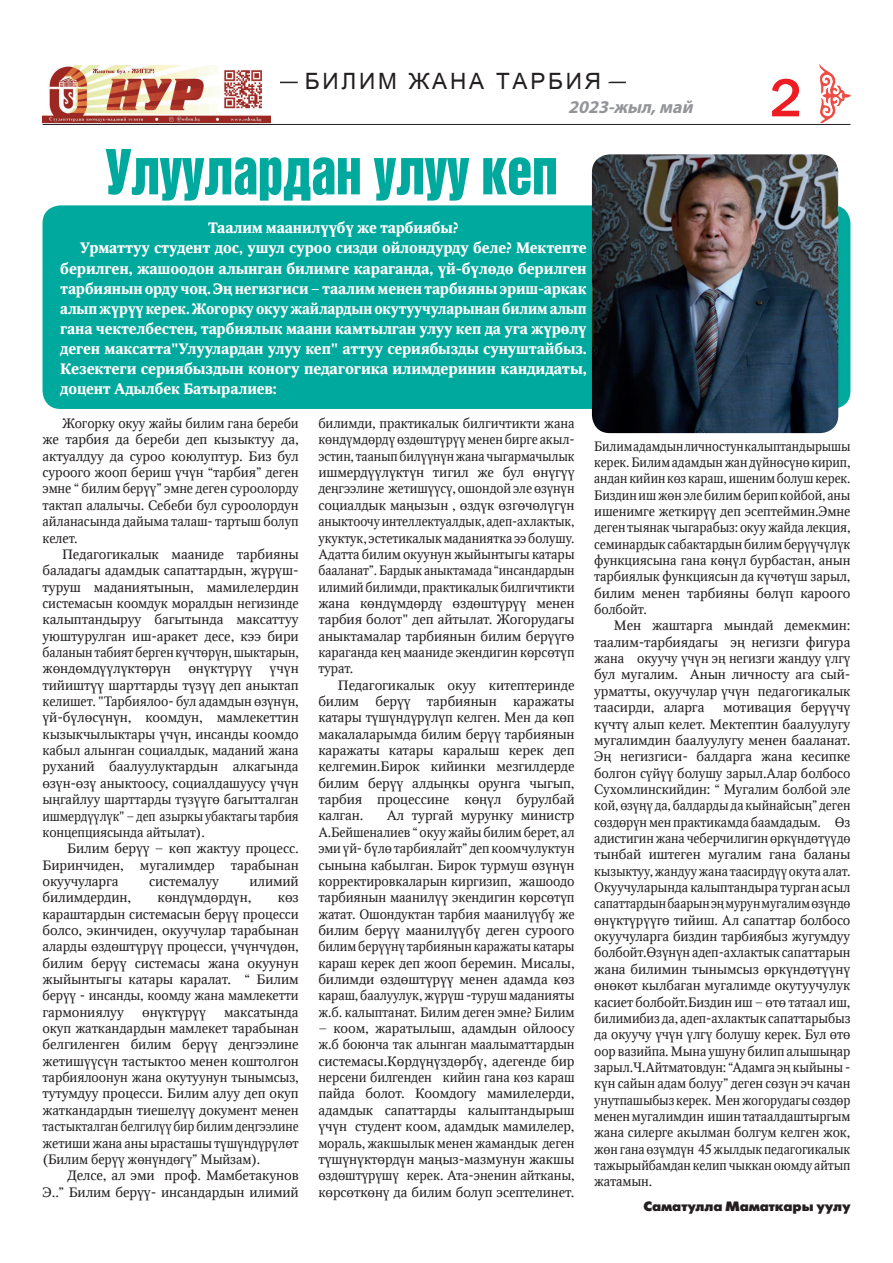
<style>
.page{position:relative;width:893px;height:1263px;background:#fff}
.page>*{position:absolute;margin:0;border:0;box-sizing:border-box;transform-origin:0 0}
.t1{font:56.85px "Q3 Helvetica Inserat Cyrillic";letter-spacing:-.01em;color:#00a99d;scale:.9 1}
.t2{font:54.15px "Q3 Franklin Gothic Medium C";color:#ee1d23}
.t3{font:22.5px "Arial Q2";letter-spacing:.125em;color:#231f20}
.t4{font:italic 700 18px "Myriad Pro";color:#939598}
.t5{font:700 15px "Q3 Octava C";letter-spacing:-.01em;color:#fff}
.t6{font:700 15px "Q3 Octava C";letter-spacing:-.01em;color:#fff;scale:.96 1}
.t7{font:13.5px/16.4px "Q3 Octava C";letter-spacing:-.01em;color:#231f20;text-align:justify;scale:1.05 1}
.t8{font:13.5px/16.4px "Q3 Octava C";letter-spacing:-.01em;color:#231f20;text-align:justify}
.t9{font:13.5px/16.4px "Q3 Octava C";letter-spacing:-.01em;color:#231f20;text-align:justify;scale:.95 1}
.t10{font:13.5px "Q3 Futuris XC";letter-spacing:-.01em;color:#231f20}
</style>
<div class="page">
<hr style="left:43px;top:124px;width:807px;height:1px;background:#231f20">
<img style="left:819px;top:64px;width:31px;height:59px">
<img style="left:43px;top:65px;width:227px;height:58px">
<div style="left:43px;top:205px;width:807px;height:204px;background:#00a99d;border-radius:18px"></div>
<img style="left:592px;top:154px;width:246px;height:279px">
<hr style="left:280px;top:82px;width:346px;height:1px;background:#231f20">
<svg style="left:289px;top:81px;width:337px;height:3px"></svg>
<h3 class="t3" style="left:305px;top:69px;width:298px">БИЛИМ ЖАНА ТАРБИЯ</h3>
<h3 class="t4" style="left:568px;top:96px;width:131px">2023-жыл,май</h3>
<h1 class="t1" style="left:106px;top:138px;width:504px">Улуулардан улуу кеп</h1>
<p class="t5" style="left:208px;top:220px;width:252px">Таалим маанилїїбї же тарбиябы?</p>
<p class="t5" style="left:80px;top:240px;width:508px">Урматтуу студент дос, ушул суроо сизди ойлондурду беле? Мектепте</p>
<p class="t5" style="left:60px;top:260px;width:528px">берилген, жашоодон алынган билимге караганда, їй-бїлєдє берилген</p>
<p class="t5" style="left:60px;top:280px;width:528px">тарбиянын орду чоў. Эў негизгиси – таалим менен тарбияны эриш-аркак</p>
<p class="t6" style="left:60px;top:300px;width:550px">алып жїрїї керек. Жогорку окуу жайлардын окутуучуларынан билим алып</p>
<p class="t5" style="left:60px;top:320px;width:528px">гана чектелбестен, тарбиялык маани камтылган улуу кеп да уга жїрєлї</p>
<p class="t5" style="left:60px;top:340px;width:528px">деген максатта"Улуулардан улуу кеп" аттуу сериябызды сунуштайбыз.</p>
<p class="t5" style="left:60px;top:360px;width:528px">Кезектеги сериябыздын коногу педагогика илимдеринин кандидаты,</p>
<p class="t5" style="left:60px;top:380px;width:218px">доцент Адылбек Батыралиев:</p>
<h2 class="t2" style="left:769px;top:68px;width:35px">2</h2>
<p class="t8" style="left:43px;top:415px;width:258px;text-indent:20px">Жогорку окуу жайы билим гана береби же тарбия да береби деп кызыктуу да, актуалдуу да суроо коюлуптур. Биз бул суроого жооп бериш їчїн “тарбия” деген эмне “ билим берїї” эмне деген суроолорду тактап алалычы. Себеби бул суроолордун айланасында дайыма талаш- тартыш болуп келет.</p>
<p class="t7" style="left:43px;top:546px;width:246px;text-indent:20px">Педагогикалык мааниде тарбияны баладагы адамдык сапаттардын, жїрїш&shy;туруш маданиятынын, мамилелердин системасын коомдук моралдын негизинде калыптандыруу багытында максаттуу уюштурулган иш-аракет десе, кээ бири баланын табият берген кїчтєрїн, шыктарын, жєндємдїїлїктєрїн</p>
<p class="t7" style="left:188px;top:661px;width:62px">єнїктїрїї</p>
<p class="t7" style="left:43px;top:661px;width:246px;text-indent:227px">їчїн тийиштїї шарттарды тїзїї деп аныктап келишет. "Тарбиялоо- бул адамдын єзїнїн, їй-бїлєсїнїн, коомдун, мамлекеттин кызыкчылыктары їчїн, инсанды коомдо кабыл алынган социалдык, маданий жана руханий баалуулуктардын алкагында єзїн-єзї аныктоосу, социалдашуусу їчїн ыўгайлуу шарттарды тїзїїгє багытталган ишмердїїлїк" – деп азыркы убактагы тарбия концепциясында айтылат).</p>
<p class="t7" style="left:43px;top:841px;width:246px;text-indent:25px">Билим берїї – кєп жактуу процесс.<br>Биринчиден, мугалимдер тарабынан окуучуларга</p>
<p class="t7" style="left:149px;top:873px;width:68px">системалуу</p>
<p class="t7" style="left:249px;top:873px;width:49px">илимий</p>
<p class="t7" style="left:43px;top:890px;width:86px">билимдердин,</p>
<p class="t7" style="left:157px;top:890px;width:91px">кєндїмдєрдїн,</p>
<p class="t7" style="left:43px;top:890px;width:246px;text-indent:235px">кєз караштардын системасын берїї процесси болсо, экинчиден, окуучулар тарабынан аларды єздєштїрїї процесси, їчїнчїдєн, билим берїї системасы жана окуунун жыйынтыгы катары каралат. “ Билим берїї - инсанды, коомду жана мамлекетти гармониялуу</p>
<p class="t7" style="left:43px;top:1004px;width:246px;text-indent:182px">максатында окуп жаткандардын мамлекет тарабынан белгиленген билим берїї деўгээлине жетишїїсїн тастыктоо менен коштолгон тарбиялоонун жана окутуунун тынымсыз, тутумдуу процесси. Билим алуу деп окуп жаткандардын тиешелїї документ менен тастыкталган белгилїї бир билим деўгээлине жетиши жана аны ырасташы тїшїндїрїлєт (Билим берїї жєнїндєгї” Мыйзам).</p>
<p class="t7" style="left:43px;top:1168px;width:246px;text-align:right">Делсе, ал эми проф. Мамбетакунов<br>Э..” Билим берїї- инсандардын илимий</p>
<p class="t7" style="left:142px;top:1004px;width:62px">єнїктїрїї</p>
<p class="t8" style="left:318px;top:415px;width:258px">билимди, практикалык билгичтикти жана кєндїмдєрдї єздєштїрїї менен бирге акыл&shy;эстин, таанып билїїнїн жана чыгармачылык ишмердїїлїктїн тигил же бул єнїгїї деўгээлине жетишїїсї, ошондой эле єзїнїн социалдык маўызын , єздїк єзгєчєлїгїн аныктоочу интеллектуалдык, адеп-ахлактык, укуктук, эстетикалык маданиятка ээ болушу.<br>Адатта билим окуунун жыйынтыгы катары бааланат”. Бардык аныктамада “инсандардын илимий билимди, практикалык билгичтикти жана кєндїмдєрдї єздєштїрїї менен тарбия болот" деп айтылат. Жогорудагы аныктамалар тарбиянын билим берїїгє караганда кеў мааниде экендигин кєрсєтїп турат.</p>
<p class="t7" style="left:318px;top:677px;width:246px;text-indent:20px">Педагогикалык окуу китептеринде билим берїї тарбиянын каражаты катары тїшїндїрїлїп келген. Мен да кєп макалаларымда билим берїї тарбиянын каражаты катары каралыш керек деп келгемин.Бирок кийинки мезгилдерде билим берїї алдыўкы орунга чыгып, тарбия процессине кєўїл бурулбай калган.</p>
<p class="t7" style="left:318px;top:808px;width:246px;text-indent:68px">Ал тургай мурунку министр А.Бейшеналиев “ окуу жайы билим берет, ал эми їй- бїлє тарбиялайт” деп коомчулуктун сынына кабылган. Бирок турмуш єзїнїн корректировкаларын киргизип, жашоодо тарбиянын маанилїї экендигин кєрсєтїп жатат. Ошондуктан тарбия маанилїїбї же билим берїї маанилїїбї деген суроого билим берїїнї тарбиянын каражаты катары караш керек деп жооп беремин. Мисалы, билимди єздєштїрїї менен адамда кєз караш, баалуулук, жїрїш -туруш маданияты ж.б. калыптанат. Билим деген эмне? Билим</p>
<p class="t7" style="left:318px;top:1020px;width:246px">– коом, жаратылыш, адамдын ойлоосу ж.б боюнча так алынган маалыматтардын системасы.Кєрдїўїздєрбї, адегенде бир нерсени билгенден кийин гана кєз караш пайда болот. Коомдогу мамилелерди, адамдык сапаттарды калыптандырыш їчїн студент коом, адамдык мамилелер, мораль, жакшылык менен жамандык деген тїшїнїктєрдїн маўыз-мазмунун жакшы єздєштїрїшї керек. Ата-эненин айтканы, кєрсєткєнї да билим болуп эсептелинет.</p>
<p class="t9" style="left:594px;top:438px;width:271px">Билим адамдын личностун калыптандырышы керек. Билим адамдын жан дїйнєсїнє кирип, андан кийин кєз караш, ишеним болуш керек.<br>Биздин иш жєн эле билим берип койбой, аны ишенимге жеткирїї деп эсептеймин.Эмне деген тыянак чыгарабыз: окуу жайда лекция, семинардык сабактардын билим берїїчїлїк функциясына гана кєўїл бурбастан, анын тарбиялык функциясын да кїчєтїш зарыл, билим менен тарбияны бєлїп кароого болбойт.</p>
<p class="t7" style="left:594px;top:618px;width:246px;text-indent:20px">Мен жаштарга мындай демекмин: таалим-тарбиядагы эў негизги фигура жана окуучу їчїн эў негизги жандуу їлгї бул мугалим. Анын личносту ага сый&shy;урматты, окуучулар їчїн педагогикалык таасирди, аларга</p>
<p class="t7" style="left:594px;top:700px;width:246px;text-indent:129px">мотивация берїїчї кїчтї алып келет. Мектептин баалуулугу мугалимдин баалуулугу менен бааланат.<br>Эў негизгиси- балдарга жана кесипке болгон сїйїї болушу зарыл.Алар болбосо Сухомлинскийдин: “ Мугалим болбой эле кой, єзїўї да, балдарды да кыйнайсыў” деген сєздєрїн мен практикамда баамдадым. Єз адистигин жана чеберчилигин єркїндєтїїдє тынбай иштеген мугалим гана баланы кызыктуу, жандуу жана таасирдїї окута алат.<br>Окуучуларында калыптандыра турган асыл сапаттардын баарын эў мурун мугалим єзїндє єнїктїрїїгє тийиш. Ал сапаттар болбосо окуучуларга биздин тарбиябыз жугумдуу болбойт.Єзїнїн адеп-ахлактык сапаттарын жана билимин тынымсыз єркїндєтїїнї єнєкєт кылбаган мугалимде окутуучулук касиет болбойт.Биздин иш – єтє татаал иш, билимибиз да, адеп-ахлактык сапаттарыбыз да окуучу їчїн їлгї болушу керек. Бул єтє оор вазийпа. Мына ушуну билип алышыўар зарыл.Ч.Айтматовдун: “Адамга эў кыйыны - кїн сайын адам болуу” деген сєзїн эч качан унутпашыбыз керек. Мен жогорудагы сєздєр менен мугалимдин ишин татаалдаштыргым жана силерге акылман болгум келген жок, жєн гана єзїмдїн 45 жылдык педагогикалык тажырыйбамдан келип чыккан оюмду айтып жатамын.</p>
<p class="t10" style="left:643px;top:1199px;width:208px">Саматулла Маматкары уулу</p>
</div>
